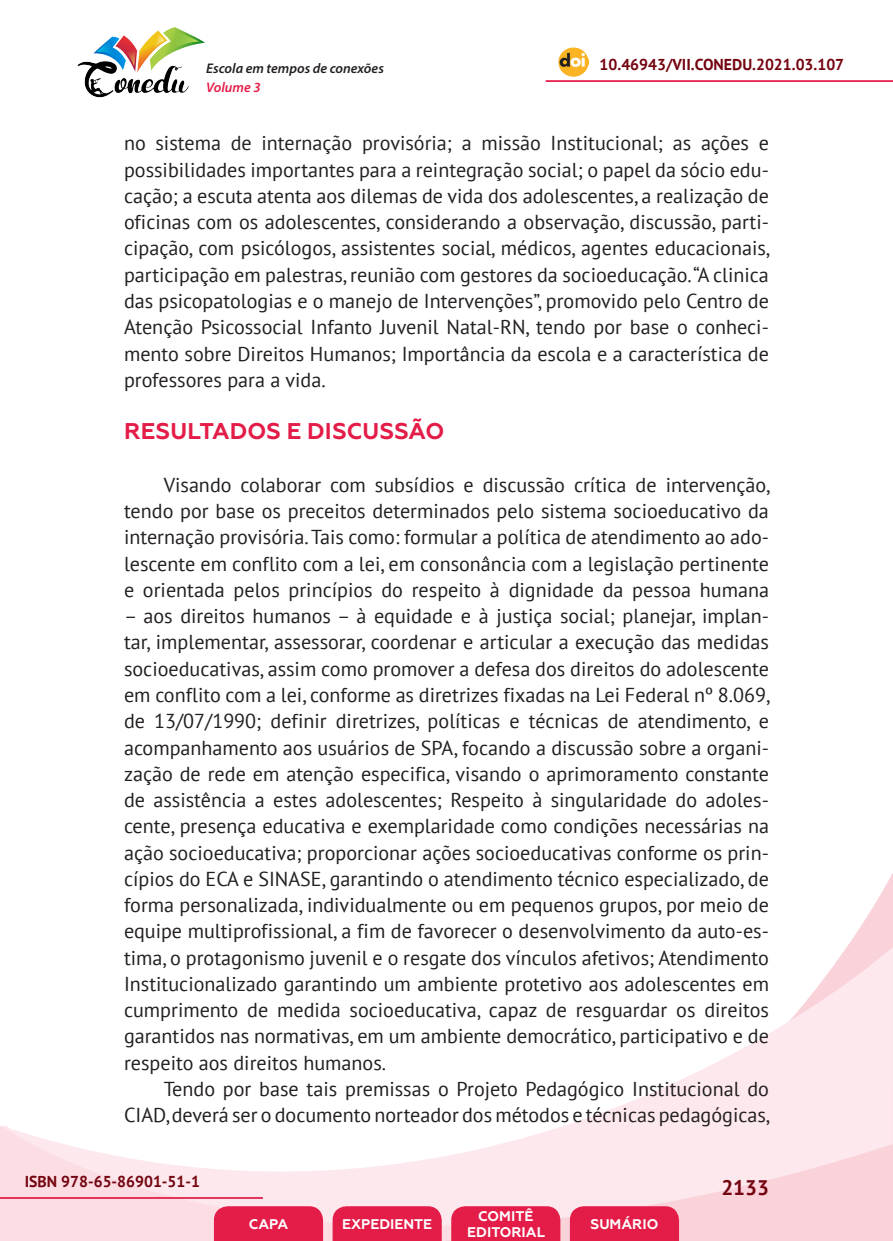
<style>
.page{position:relative;width:893px;height:1241px;background:#fff}
.page>*{position:absolute;margin:0;border:0;box-sizing:border-box;transform-origin:0 0}
._9_SUBTÍTULO_1{font:700 22.75px "Geometria";letter-spacing:.005em;color:#e41c48}
.t1{font:700 21px "PT Sans";color:#740410}
._8_CORPO{font:20.12px/26.2px "PT Sans";color:#231f20;text-align:justify}
.t2{font:700 15.75px "PT Sans";color:#740410}
.t3{font:700 14px/16.8px "Geometria";color:#fff;text-align:center}
.t4{font:italic 600 14px "Myriad Pro";color:#231f20}
.t5{font:italic 600 14px "Myriad Pro";color:#e41c48}
</style>
<div class="page">
<svg style="left:848px;top:873px;width:45px;height:73px"></svg>
<svg style="left:0;top:946px;width:893px;height:294px"></svg>
<hr style="left:0;top:1196px;width:263px;height:2px;background:#e41c48">
<hr style="left:546px;top:80px;width:347px;height:2px;background:#e41c48">
<img style="left:559px;top:47px;width:30px;height:30px">
<img style="left:77px;top:27px;width:128px;height:71px">
<svg style="left:214px;top:1205px;width:109px;height:35px;background:#e52751"></svg>
<svg style="left:333px;top:1205px;width:109px;height:35px;background:#e52751"></svg>
<svg style="left:451px;top:1205px;width:109px;height:35px;background:#e52751"></svg>
<svg style="left:570px;top:1205px;width:109px;height:35px;background:#e52650"></svg>
<p class="t4" style="left:206px;top:59px;width:179px">Escola em tempos de conexões</p>
<p class="t2" style="left:600px;top:54px;width:246px">10.46943/VII.CONEDU.2021.03.107</p>
<p class="t5" style="left:206px;top:78px;width:56px">Volume 3</p>
<p class="_8_CORPO" style="left:124px;top:130px;width:648px">no sistema de internação provisória; a missão Institucional; as ações e possibilidades importantes para a reintegração social; o papel da sócio edu&shy;cação; a escuta atenta aos dilemas de vida dos adolescentes, a realização de oficinas com os adolescentes, considerando a observação, discussão, parti&shy;cipação, com psicólogos, assistentes social, médicos, agentes educacionais, participação em palestras, reunião com gestores da socioeducação. “A clinica das psicopatologias e o manejo de Intervenções”, promovido pelo Centro de Atenção Psicossocial Infanto Juvenil Natal-RN, tendo por base o conheci&shy;mento sobre Direitos Humanos; Importância da escola e a característica de professores para a vida.</p>
<p class="_9_SUBTÍTULO_1" style="left:124px;top:418px;width:322px">RESULTADOS E DISCUSSÃO</p>
<p class="_8_CORPO" style="left:124px;top:471px;width:648px;text-indent:40px">Visando colaborar com subsídios e discussão crítica de intervenção, tendo por base os preceitos determinados pelo sistema socioeducativo da internação provisória. Tais como: formular a política de atendimento ao ado&shy;lescente em conflito com a lei, em consonância com a legislação pertinente e orientada pelos princípios do respeito à dignidade da pessoa humana</p>
<p class="_8_CORPO" style="left:124px;top:602px;width:648px">– aos direitos humanos – à equidade e à justiça social; planejar, implan&shy;tar, implementar, assessorar, coordenar e articular a execução das medidas socioeducativas, assim como promover a defesa dos direitos do adolescente em conflito com a lei, conforme as diretrizes fixadas na Lei Federal nº 8.069, de 13/07/1990; definir diretrizes, políticas e técnicas de atendimento, e acompanhamento aos usuários de SPA, focando a discussão sobre a organi&shy;zação de rede em atenção especifica, visando o aprimoramento constante de assistência a estes adolescentes; Respeito à singularidade do adoles&shy;cente, presença educativa e exemplaridade como condições necessárias na ação socioeducativa; proporcionar ações socioeducativas conforme os prin&shy;cípios do ECA e SINASE, garantindo o atendimento técnico especializado, de forma personalizada, individualmente ou em pequenos grupos, por meio de equipe multiprofissional, a fim de favorecer o desenvolvimento da auto-es&shy;tima, o protagonismo juvenil e o resgate dos vínculos afetivos; Atendimento Institucionalizado garantindo um ambiente protetivo aos adolescentes em cumprimento de medida socioeducativa, capaz de resguardar os direitos garantidos nas normativas, em um ambiente democrático, participativo e de respeito aos direitos humanos.</p>
<p class="_8_CORPO" style="left:124px;top:1075px;width:648px;text-align:right">Tendo por base tais premissas o Projeto Pedagógico Institucional do<br>CIAD, deverá ser o documento norteador dos métodos e técnicas pedagógicas,</p>
<p class="t2" style="left:25px;top:1170px;width:177px">ISBN 978-65-86901-51-1</p>
<p class="t3" style="left:249px;top:1215px;width:41px">CAPA</p>
<p class="t3" style="left:342px;top:1215px;width:92px">EXPEDIENTE</p>
<p class="t3" style="left:467px;top:1207px;width:79px">COMITÊ<br>EDITORIAL</p>
<p class="t3" style="left:590px;top:1215px;width:69px">SUMÁRIO</p>
<p class="t1" style="left:721px;top:1173px;width:49px">2133</p>
</div>
